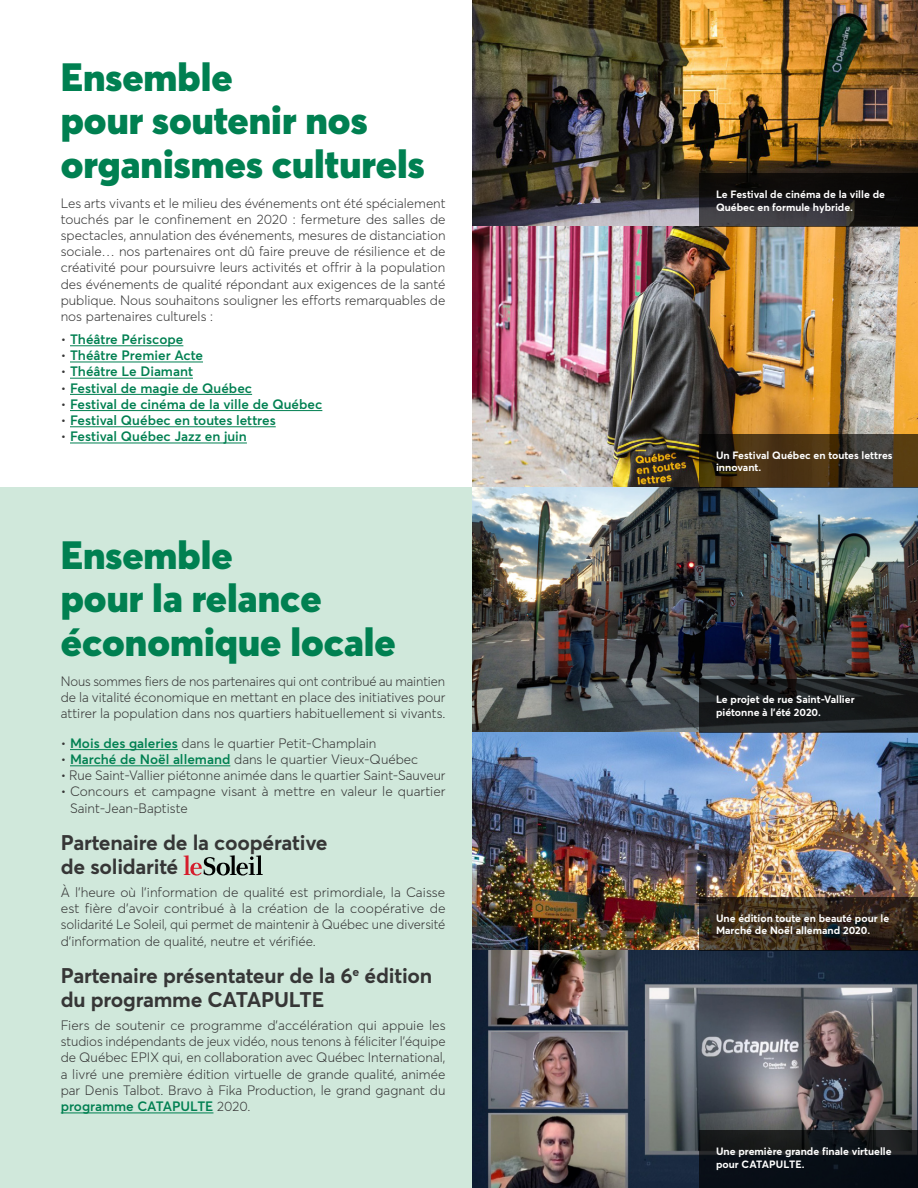
<style>
.page{position:relative;width:918px;height:1188px;background:#fff}
.page>*{position:absolute;margin:0;border:0;box-sizing:border-box;transform-origin:0 0}
.t1{font:900 39px/43.5px "Averta";color:#008051}
.t2{font:700 21px/24px "Averta";letter-spacing:-.01em;color:#363636}
.t3{font:300 13.5px/16.2px "Averta";color:#363636;text-align:justify}
.t4{font:600 13.5px "Averta";color:#008051}
.Bas_de_vignette{font:700 10.5px/12.6px "Averta";color:#fff}
.s1{font-weight:300;color:#363636}
.s2{font-weight:600;color:#008051}
</style>
<div class="page">
<div style="left:0;top:488px;width:472px;height:700px;background:#d0e8db"></div>
<hr style="left:0;top:565px;width:1px;height:91px;background:#363636">
<div style="left:0;top:625px;width:14px;height:304px;background:#d0e8db"></div>
<hr style="left:70px;top:345px;width:113px;height:1px;background:#008051">
<hr style="left:70px;top:362px;width:133px;height:1px;background:#008051">
<hr style="left:70px;top:378px;width:123px;height:1px;background:#008051">
<hr style="left:70px;top:394px;width:182px;height:1px;background:#008051">
<hr style="left:70px;top:410px;width:252px;height:1px;background:#008051">
<hr style="left:70px;top:426px;width:206px;height:1px;background:#008051">
<hr style="left:70px;top:443px;width:177px;height:1px;background:#008051">
<img style="left:472px;top:0;width:446px;height:1188px">
<img style="left:472px;top:732px;width:446px;height:218px">
<svg style="left:700px;top:174px;width:218px;height:53px;background:#1c1a1b"></svg>
<svg style="left:700px;top:434px;width:218px;height:54px;background:#42321a"></svg>
<svg style="left:700px;top:679px;width:218px;height:53px;background:#1b1e20"></svg>
<svg style="left:700px;top:897px;width:218px;height:53px;background:#392b1e"></svg>
<svg style="left:700px;top:1131px;width:218px;height:57px;background:#0e1318"></svg>
<hr style="left:70px;top:749px;width:108px;height:1px;background:#008051">
<hr style="left:70px;top:765px;width:160px;height:1px;background:#008051">
<hr style="left:61px;top:1113px;width:152px;height:1px;background:#008051">
<svg style="left:183px;top:855px;width:80px;height:21px"></svg>
<h2 class="t1" style="left:61px;top:55px;width:365px">Ensemble<br>pour soutenir nos organismes culturels</h2>
<p class="t3" style="left:61px;top:195px;width:386px">Les arts vivants et le milieu des événements ont été spécialement touchés par le confinement en 2020 : fermeture des salles de spectacles, annulation des événements, mesures de distanciation sociale… nos partenaires ont dû faire preuve de résilience et de créativité pour poursuivre leurs activités et offrir à la population des événements de qualité répondant aux exigences de la santé publique. Nous souhaitons souligner les efforts remarquables de nos partenaires culturels :</p>
<p class="t4" style="left:61px;top:331px;width:124px"><span class="s1">•</span> Théâtre Périscope</p>
<p class="t4" style="left:61px;top:347px;width:144px"><span class="s1">•</span> Théâtre Premier Acte</p>
<p class="t4" style="left:61px;top:363px;width:134px"><span class="s1">•</span> Théâtre Le Diamant</p>
<p class="t4" style="left:61px;top:379px;width:193px"><span class="s1">•</span> Festival de magie de Québec</p>
<p class="t4" style="left:61px;top:395px;width:263px"><span class="s1">•</span> Festival de cinéma de la ville de Québec</p>
<p class="t4" style="left:61px;top:412px;width:216px"><span class="s1">•</span> Festival Québec en toutes lettres</p>
<p class="t4" style="left:61px;top:428px;width:188px"><span class="s1">•</span> Festival Québec Jazz en juin</p>
<h2 class="t1" style="left:61px;top:533px;width:337px">Ensemble<br>pour la relance économique locale</h2>
<p class="t3" style="left:61px;top:673px;width:386px">Nous sommes fiers de nos partenaires qui ont contribué au maintien de la vitalité économique en mettant en place des initiatives pour attirer la population dans nos quartiers habituellement si vivants.</p>
<p class="t3" style="left:61px;top:735px;width:317px">• <span class="s2">Mois des galeries</span> dans le quartier Petit-Champlain</p>
<p class="t3" style="left:61px;top:751px;width:359px">• <span class="s2">Marché de Noël allemand</span> dans le quartier Vieux-Québec</p>
<p class="t3" style="left:61px;top:767px;width:386px">• Rue Saint-Vallier piétonne animée dans le quartier Saint-Sauveur</p>
<p class="t3" style="left:70px;top:783px;width:377px;text-indent:-9px">• Concours et campagne visant à mettre en valeur le quartier<br>Saint-Jean-Baptiste</p>
<h3 class="t2" style="left:61px;top:830px;width:268px">Partenaire de la coopérative de solidarité</h3>
<p class="t3" style="left:61px;top:884px;width:386px">À l’heure où l’information de qualité est primordiale, la Caisse est fière d’avoir contribué à la création de la coopérative de solidarité Le Soleil, qui permet de maintenir à Québec une diversité d’information de qualité, neutre et vérifiée.</p>
<h3 class="t2" style="left:61px;top:963px;width:373px">Partenaire présentateur de la 6<sup>e</sup> édition du programme CATAPULTE</h3>
<p class="t3" style="left:61px;top:1017px;width:386px">Fiers de soutenir ce programme d’accélération qui appuie les studios indépendants de jeux vidéo, nous tenons à féliciter l’équipe de Québec EPIX qui, en collaboration avec Québec International, a livré une première édition virtuelle de grande qualité, animée par Denis Talbot. Bravo à Fika Production, le grand gagnant du <span class="s2">programme CATAPULTE</span> 2020.</p>
<p class="Bas_de_vignette" style="left:716px;top:188px;width:171px">Le Festival de cinéma de la ville de<br>Québec en formule hybride.</p>
<p class="Bas_de_vignette" style="left:716px;top:449px;width:178px">Un Festival Québec en toutes lettres innovant.</p>
<p class="Bas_de_vignette" style="left:716px;top:693px;width:140px">Le projet de rue Saint-Vallier piétonne à l’été 2020.</p>
<p class="Bas_de_vignette" style="left:716px;top:911px;width:175px">Une édition toute en beauté pour le<br>Marché de Noël allemand 2020.</p>
<p class="Bas_de_vignette" style="left:716px;top:1145px;width:177px">Une première grande finale virtuelle pour CATAPULTE.</p>
</div>
